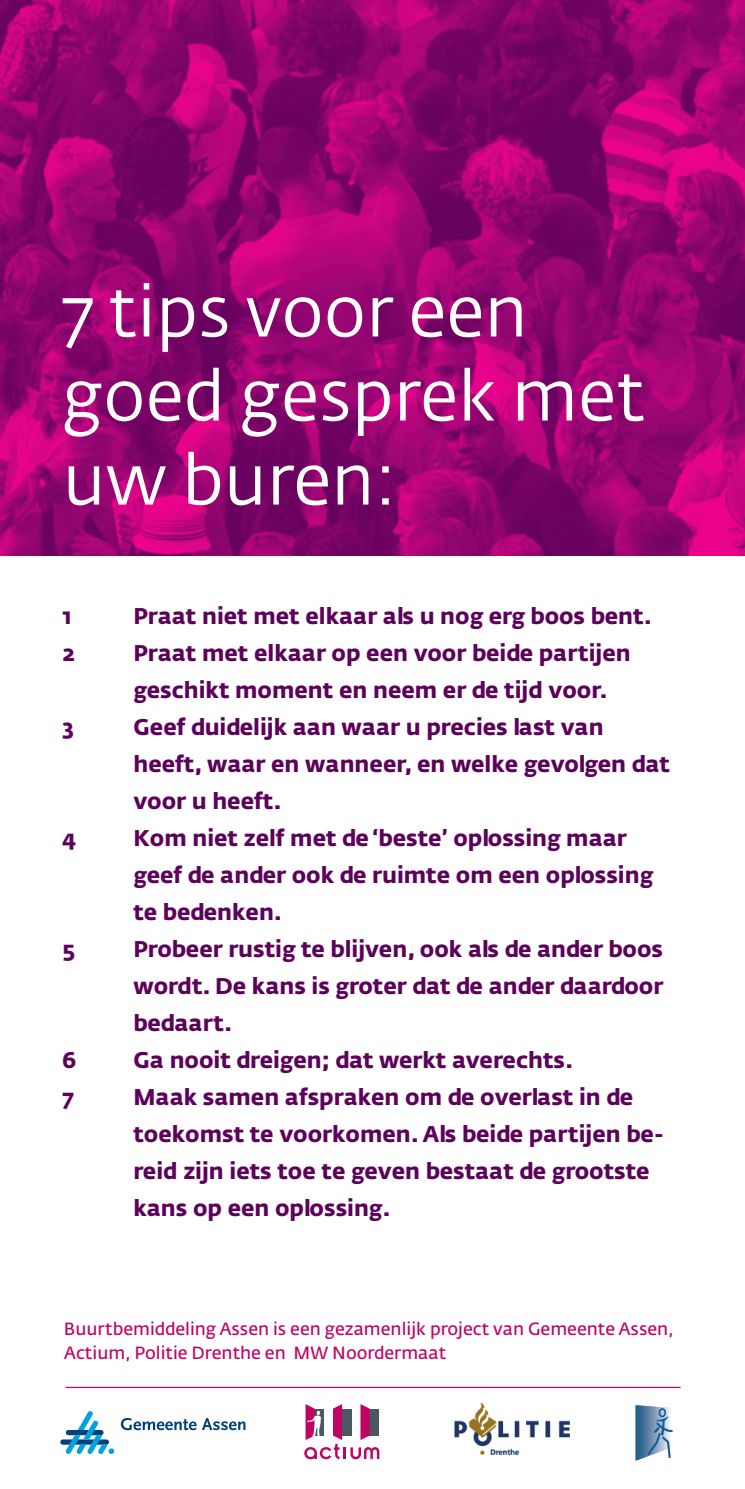
<style>
.page{position:relative;width:745px;height:1489px;background:#fff}
.page>*{position:absolute;margin:0;border:0;box-sizing:border-box;transform-origin:0 0}
.t1{font:70px/84px "Fedra Sans Alt Std";color:#fff}
.t2{font:700 22.5px/37px "Fedra Sans Alt Std";color:#5d025b}
.t3{font:17.5px/24px "Fedra Sans Alt Std";color:#c00466}
</style>
<div class="page">
<img style="left:0;top:0;width:744px;height:555px">
<img style="left:454px;top:1403px;width:115px;height:53px">
<hr style="left:635px;top:1404px;width:1px;height:56px;background:#165e8d">
<hr style="left:635px;top:1405px;width:2px;height:55px;background:#1c5f8d">
<hr style="left:637px;top:1405px;width:2px;height:54px;background:#24638f">
<hr style="left:638px;top:1405px;width:1px;height:54px;background:#28648f">
<hr style="left:639px;top:1405px;width:1px;height:54px;background:#2a6690">
<hr style="left:640px;top:1405px;width:1px;height:53px;background:#2e6892">
<hr style="left:641px;top:1405px;width:2px;height:53px;background:#366c96">
<hr style="left:642px;top:1405px;width:1px;height:52px;background:#3a6d96">
<hr style="left:643px;top:1405px;width:2px;height:52px;background:#467199">
<hr style="left:644px;top:1405px;width:1px;height:52px;background:#4c739a">
<hr style="left:645px;top:1405px;width:2px;height:51px;background:#51779d">
<hr style="left:647px;top:1405px;width:2px;height:50px;background:#5c7fa4">
<hr style="left:648px;top:1405px;width:1px;height:50px;background:#6282a5">
<hr style="left:649px;top:1406px;width:2px;height:49px;background:#6b87aa">
<hr style="left:650px;top:1406px;width:1px;height:48px;background:#6f8aac">
<hr style="left:651px;top:1406px;width:2px;height:48px;background:#7591b3">
<hr style="left:652px;top:1406px;width:1px;height:48px;background:#7a94b5">
<hr style="left:653px;top:1406px;width:2px;height:47px;background:#819abb">
<hr style="left:654px;top:1406px;width:2px;height:47px;background:#89a1c1">
<hr style="left:655px;top:1406px;width:2px;height:46px;background:#8da3c3">
<hr style="left:656px;top:1406px;width:2px;height:46px;background:#98adcb">
<hr style="left:657px;top:1406px;width:2px;height:46px;background:#9db0cd">
<hr style="left:658px;top:1406px;width:2px;height:45px;background:#a4b6d2">
<hr style="left:659px;top:1406px;width:2px;height:45px;background:#a9bbd7">
<hr style="left:660px;top:1406px;width:2px;height:44px;background:#b2c2da">
<hr style="left:661px;top:1406px;width:2px;height:44px;background:#b7c5dc">
<svg style="left:646px;top:1407px;width:26px;height:51px"></svg>
<div style="left:60px;top:1439px;width:49px;height:5px;background:#004179;border-radius:3px"></div>
<svg style="left:121px;top:1418px;width:75px;height:11px"></svg>
<svg style="left:202px;top:1418px;width:43px;height:11px"></svg>
<svg style="left:65px;top:1411px;width:49px;height:43px"></svg>
<svg style="left:304px;top:1404px;width:75px;height:54px"></svg>
<div style="left:342px;top:1408px;width:9px;height:27px;background:#495861"></div>
<hr style="left:66px;top:1386px;width:614px;height:1px;background:#c00466">
<h1 class="t1" style="left:62px;top:270px;width:584px">7 tips voor een goed gesprek met uw buren:</h1>
<p class="t2" style="left:62px;top:597px;width:11px">1</p>
<p class="t2" style="left:133px;top:597px;width:519px">Praat niet met elkaar als u nog erg boos bent.</p>
<p class="t2" style="left:62px;top:634px;width:14px">2</p>
<p class="t2" style="left:133px;top:634px;width:498px">Praat met elkaar op een voor beide partijen geschikt moment en neem er de tijd voor.</p>
<p class="t2" style="left:62px;top:708px;width:13px">3</p>
<p class="t2" style="left:133px;top:708px;width:537px">Geef duidelijk aan waar u precies last van heeft, waar en wanneer, en welke gevolgen dat voor u heeft.</p>
<p class="t2" style="left:62px;top:819px;width:15px">4</p>
<p class="t2" style="left:133px;top:819px;width:521px">Kom niet zelf met de ‘beste’ oplossing maar geef de ander ook de ruimte om een oplossing te bedenken.</p>
<p class="t2" style="left:62px;top:930px;width:14px">5</p>
<p class="t2" style="left:133px;top:930px;width:531px;text-align:justify">Probeer rustig te blijven, ook als de ander boos wordt. De kans is groter dat de ander daardoor bedaart.</p>
<p class="t2" style="left:62px;top:1041px;width:15px">6</p>
<p class="t2" style="left:133px;top:1041px;width:441px">Ga nooit dreigen; dat werkt averechts.</p>
<p class="t2" style="left:62px;top:1078px;width:13px">7</p>
<p class="t2" style="left:133px;top:1078px;width:531px">Maak samen afspraken om de overlast in de toekomst te voorkomen. Als beide partijen be&shy;reid zijn iets toe te geven bestaat de grootste kans op een oplossing.</p>
<p class="t3" style="left:64px;top:1316px;width:611px">Buurtbemiddeling Assen is een gezamenlijk project van Gemeente Assen,<br>Actium, Politie Drenthe en MW Noordermaat</p>
</div>
